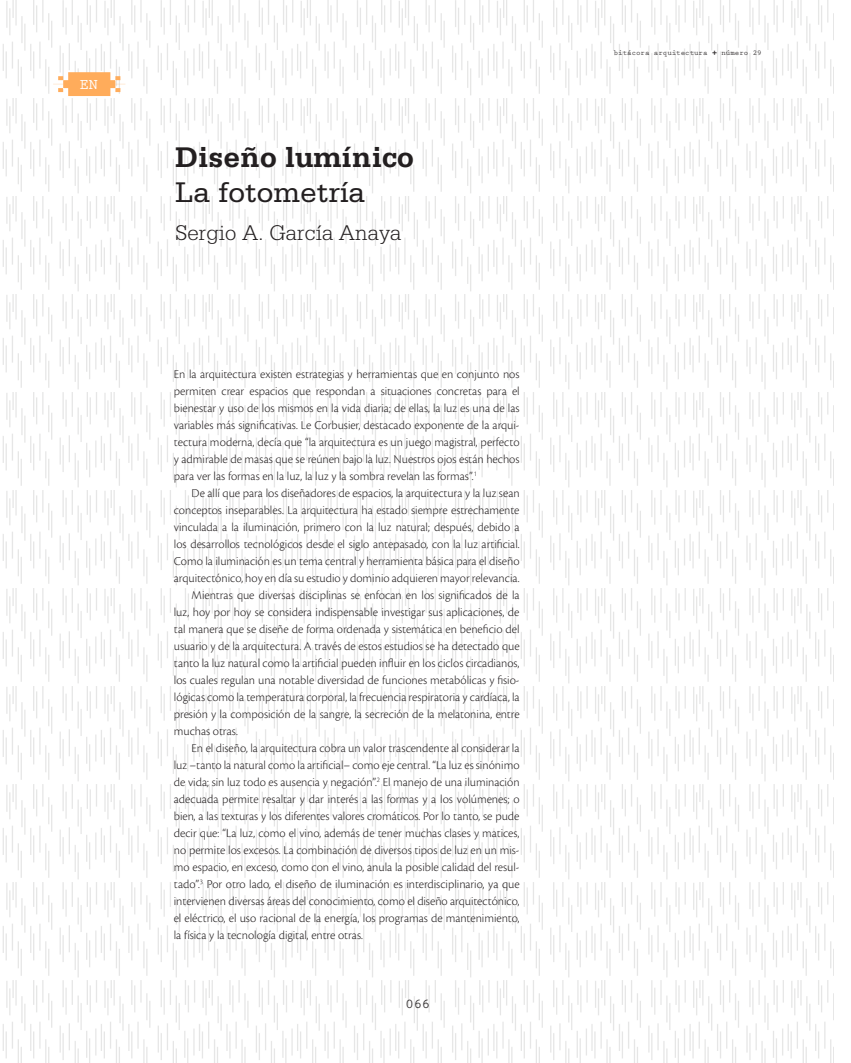
<style>
.page{position:relative;width:851px;height:1063px;background:#fff}
.page>*{position:absolute;margin:0;border:0;box-sizing:border-box;transform-origin:0 0}
.Titulos{font:700 30px "Serifa Std";color:#231f20}
.Titulos-2{font:30px "Serifa Std";color:#231f20}
.autores{font:300 22.5px "Serifa Std";color:#231f20}
.t1{font:700 15px "Prestige Elite Std";color:#fff}
.t2{font:700 13.75px "Prestige Elite Std";color:#231f20}
.cuerpo_de_texto_sang{font:300 12.5px/17px "Cronos Pro";letter-spacing:-.005em;color:#231f20;text-align:justify}
.t3{font:700 7.5px "Prestige Elite Std";letter-spacing:-.005em;color:#231f20}
.s1{font-family:"Avenir Next Condensed"}
</style>
<div class="page">
<img style="left:3px;top:0;width:828px;height:1063px">
<svg style="left:53px;top:72px;width:72px;height:24px"></svg>
<p class="t1" style="left:80px;top:76px;width:20px">EN</p>
<p class="Titulos" style="left:175px;top:139px;width:240px">Diseño lumínico</p>
<p class="Titulos-2" style="left:175px;top:175px;width:192px">La fotometría</p>
<p class="autores" style="left:175px;top:220px;width:228px">Sergio A. García Anaya</p>
<p class="cuerpo_de_texto_sang" style="left:174px;top:366px;width:347px">En la arquitectura existen estrategias y herramientas que en conjunto nos permiten crear espacios que respondan a situaciones concretas para el bienestar y uso de los mismos en la vida diaria; de ellas, la luz es una de las variables más significativas. Le Corbusier, destacado exponente de la arqui&shy;tectura moderna, decía que “la arquitectura es un juego magistral, perfecto y admirable de masas que se reúnen bajo la luz. Nuestros ojos están hechos para ver las formas en la luz, la luz y la sombra revelan las formas”.<sup>1</sup></p>
<p class="cuerpo_de_texto_sang" style="left:174px;top:485px;width:347px;text-indent:18px">De allí que para los diseñadores de espacios, la arquitectura y la luz sean conceptos inseparables. La arquitectura ha estado siempre estrechamente vinculada a la iluminación, primero con la luz natural; después, debido a los desarrollos tecnológicos desde el siglo antepasado, con la luz artificial.<br>Como la iluminación es un tema central y herramienta básica para el diseño arquitectónico, hoy en día su estudio y dominio adquieren mayor relevancia.</p>
<p class="cuerpo_de_texto_sang" style="left:174px;top:587px;width:347px;text-indent:18px">Mientras que diversas disciplinas se enfocan en los significados de la luz, hoy por hoy se considera indispensable investigar sus aplicaciones, de tal manera que se diseñe de forma ordenada y sistemática en beneficio del usuario y de la arquitectura. A través de estos estudios se ha detectado que tanto la luz natural como la artificial pueden influir en los ciclos circadianos, los cuales regulan una notable diversidad de funciones metabólicas y fisio&shy;lógicas como la temperatura corporal, la frecuencia respiratoria y cardíaca, la presión y la composición de la sangre, la secreción de la melatonina, entre muchas otras.</p>
<p class="cuerpo_de_texto_sang" style="left:174px;top:740px;width:347px;text-indent:18px">En el diseño, la arquitectura cobra un valor trascendente al considerar la luz –tanto la natural como la artificial– como eje central. “La luz es sinónimo de vida; sin luz todo es ausencia y negación”.<sup>2</sup> El manejo de una iluminación adecuada permite resaltar y dar interés a las formas y a los volúmenes; o bien, a las texturas y los diferentes valores cromáticos. Por lo tanto, se pude decir que: “La luz, como el vino, además de tener muchas clases y matices, no permite los excesos. La combinación de diversos tipos de luz en un mis&shy;mo espacio, en exceso, como con el vino, anula la posible calidad del resul&shy;tado”.<sup>3</sup> Por otro lado, el diseño de iluminación es interdisciplinario, ya que intervienen diversas áreas del conocimiento, como el diseño arquitectónico, el eléctrico, el uso racional de la energía, los programas de mantenimiento, la física y la tecnología digital, entre otras.</p>
<p class="t2" style="left:405px;top:997px;width:26px">066</p>
<p class="t3" style="left:613px;top:49px;width:149px">bitácora arquitectura <span class="s1">+</span> número 29</p>
</div>
